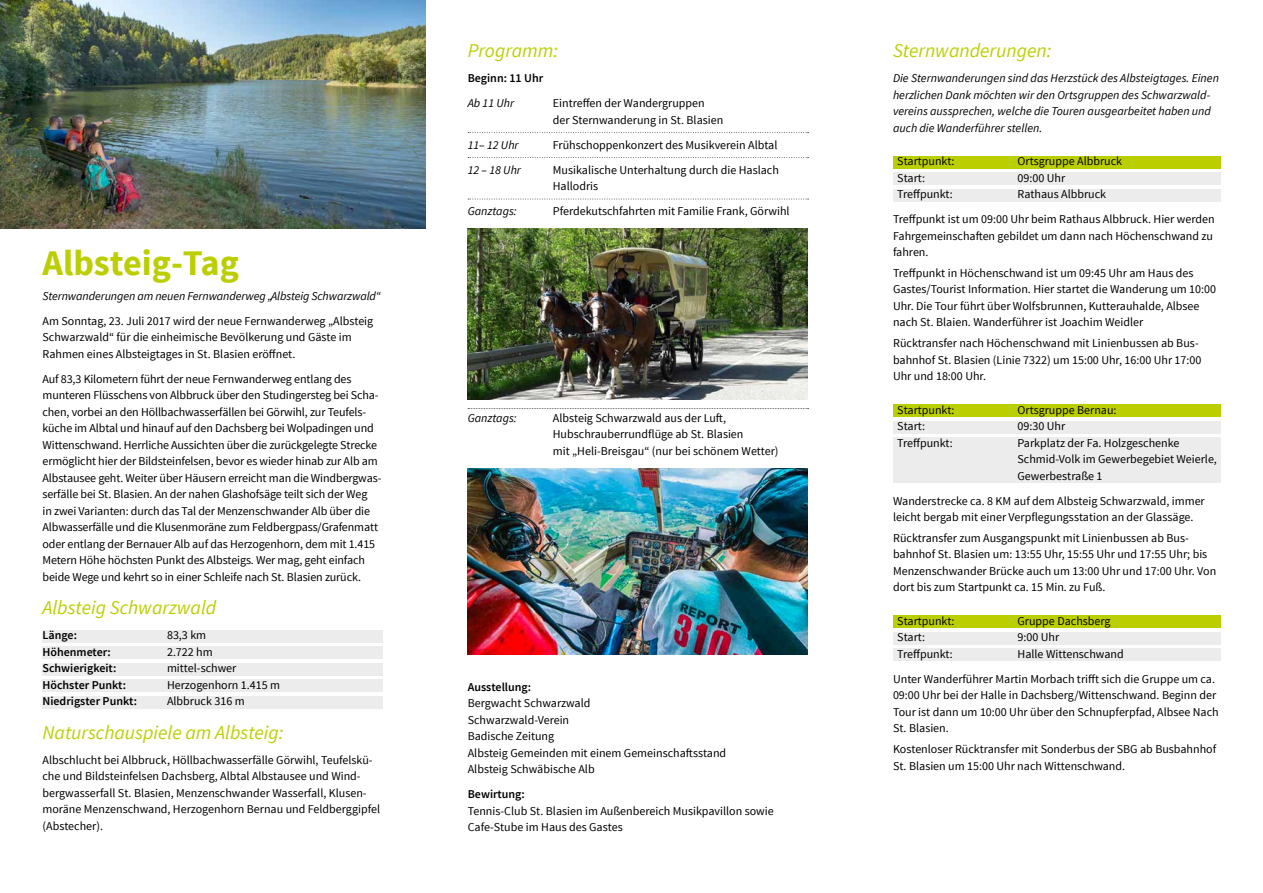
<style>
.page{position:relative;width:1263px;height:893px;background:#fff}
.page>*{position:absolute;margin:0;border:0;box-sizing:border-box;transform-origin:0 0}
.t1{font:700 36px "Source Sans Pro";color:#bbcf00}
.t2{font:italic 19.5px "Source Sans Pro";color:#bbcf00}
.t3{font:12px/16.5px "Source Sans Pro";color:#000}
.t4{font:italic 12px/16.5px "Source Sans Pro";color:#000}
.t5{font:600 12px "Source Sans Pro";color:#000}
</style>
<div class="page">
<div style="left:43px;top:630px;width:340px;height:12px;background:#ececec"></div>
<div style="left:43px;top:647px;width:340px;height:12px;background:#ececec"></div>
<div style="left:43px;top:663px;width:340px;height:12px;background:#ececec"></div>
<div style="left:43px;top:680px;width:340px;height:12px;background:#ececec"></div>
<div style="left:43px;top:696px;width:340px;height:12px;background:#ececec"></div>
<svg style="left:468px;top:132px;width:340px;height:1px"></svg>
<svg style="left:468px;top:157px;width:340px;height:1px"></svg>
<svg style="left:468px;top:199px;width:340px;height:1px"></svg>
<svg style="left:468px;top:408px;width:340px;height:1px"></svg>
<div style="left:893px;top:156px;width:327px;height:12px;background:#bbcf00"></div>
<div style="left:893px;top:173px;width:327px;height:12px;background:#ececec"></div>
<div style="left:893px;top:189px;width:327px;height:12px;background:#ececec"></div>
<div style="left:893px;top:405px;width:327px;height:12px;background:#bbcf00"></div>
<div style="left:893px;top:421px;width:327px;height:12px;background:#ececec"></div>
<div style="left:893px;top:438px;width:327px;height:45px;background:#ececec"></div>
<div style="left:893px;top:616px;width:327px;height:12px;background:#bbcf00"></div>
<div style="left:893px;top:632px;width:327px;height:12px;background:#ececec"></div>
<div style="left:893px;top:649px;width:327px;height:12px;background:#ececec"></div>
<img style="left:468px;top:469px;width:340px;height:186px">
<img style="left:468px;top:229px;width:340px;height:171px">
<img style="left:0;top:0;width:425px;height:229px">
<h1 class="t1" style="left:43px;top:240px;width:198px">Albsteig-Tag</h1>
<p class="t4" style="left:43px;top:287px;width:340px">Sternwanderungen am neuen Fernwanderweg „Albsteig Schwarzwald“</p>
<p class="t3" style="left:43px;top:313px;width:332px">Am Sonntag, 23. Juli 2017 wird der neue Fernwanderweg „Albsteig<br>Schwarzwald“ für die einheimische Bevölkerung und Gäste im<br>Rahmen eines Albsteigtages in St. Blasien eröffnet.</p>
<p class="t3" style="left:43px;top:371px;width:340px">Auf 83,3 Kilometern führt der neue Fernwanderweg entlang des munteren Flüsschens von Albbruck über den Studingersteg bei Scha&shy;chen, vorbei an den Höllbachwasserfällen bei Görwihl, zur Teufels&shy;küche im Albtal und hinauf auf den Dachsberg bei Wolpadingen und Wittenschwand. Herrliche Aussichten über die zurückgelegte Strecke ermöglicht hier der Bildsteinfelsen, bevor es wieder hinab zur Alb am Albstausee geht. Weiter über Häusern erreicht man die Windbergwas&shy;serfälle bei St. Blasien. An der nahen Glashofsäge teilt sich der Weg<br>in zwei Varianten: durch das Tal der Menzenschwander Alb über die Albwasserfälle und die Klusenmoräne zum Feldbergpass/Grafenmatt oder entlang der Bernauer Alb auf das Herzogenhorn, dem mit 1.415<br>Metern Höhe höchsten Punkt des Albsteigs. Wer mag, geht einfach beide Wege und kehrt so in einer Schleife nach St. Blasien zurück.</p>
<h2 class="t2" style="left:43px;top:596px;width:175px">Albsteig Schwarzwald</h2>
<p class="t5" style="left:43px;top:628px;width:36px">Länge:</p>
<p class="t3" style="left:167px;top:627px;width:41px">83,3 km</p>
<p class="t5" style="left:43px;top:644px;width:70px">Höhenmeter:</p>
<p class="t3" style="left:167px;top:644px;width:47px">2.722 hm</p>
<p class="t5" style="left:43px;top:661px;width:75px">Schwierigkeit:</p>
<p class="t3" style="left:167px;top:660px;width:71px">mittel-schwer</p>
<p class="t5" style="left:43px;top:677px;width:85px">Höchster Punkt:</p>
<p class="t3" style="left:167px;top:677px;width:115px">Herzogenhorn 1.415 m</p>
<p class="t5" style="left:43px;top:694px;width:96px">Niedrigster Punkt:</p>
<p class="t3" style="left:167px;top:693px;width:79px">Albbruck 316 m</p>
<h2 class="t2" style="left:43px;top:720px;width:243px">Naturschauspiele am Albsteig:</h2>
<p class="t3" style="left:43px;top:752px;width:339px">Albschlucht bei Albbruck, Höllbachwasserfälle Görwihl, Teufelskü&shy;che und Bildsteinfelsen Dachsberg, Albtal Albstausee und Wind&shy;bergwasserfall St. Blasien, Menzenschwander Wasserfall, Klusen&shy;moräne Menzenschwand, Herzogenhorn Bernau und Feldberggipfel (Abstecher).</p>
<h2 class="t2" style="left:468px;top:39px;width:92px">Programm:</h2>
<p class="t5" style="left:468px;top:71px;width:77px">Beginn: 11 Uhr</p>
<p class="t4" style="left:468px;top:95px;width:48px">Ab 11 Uhr</p>
<p class="t3" style="left:553px;top:95px;width:172px">Eintreffen der Wandergruppen der Sternwanderung in St. Blasien</p>
<p class="t4" style="left:468px;top:136px;width:52px">11– 12 Uhr</p>
<p class="t3" style="left:553px;top:137px;width:226px">Frühschoppenkonzert des Musikverein Albtal</p>
<p class="t4" style="left:468px;top:161px;width:55px">12 – 18 Uhr</p>
<p class="t3" style="left:553px;top:162px;width:228px">Musikalische Unterhaltung durch die Haslach<br>Hallodris</p>
<p class="t4" style="left:468px;top:203px;width:51px">Ganztags:</p>
<p class="t3" style="left:553px;top:203px;width:238px">Pferdekutschfahrten mit Familie Frank, Görwihl</p>
<p class="t4" style="left:468px;top:409px;width:51px">Ganztags:</p>
<p class="t3" style="left:553px;top:410px;width:227px">Albsteig Schwarzwald aus der Luft,<br>Hubschrauberrundflüge ab St. Blasien<br>mit „Heli-Breisgau“ (nur bei schönem Wetter)</p>
<p class="t5" style="left:468px;top:679px;width:65px">Ausstellung:</p>
<p class="t3" style="left:468px;top:695px;width:260px">Bergwacht Schwarzwald<br>Schwarzwald-Verein<br>Badische Zeitung<br>Albsteig Gemeinden mit einem Gemeinschaftsstand<br>Albsteig Schwäbische Alb</p>
<p class="t5" style="left:468px;top:786px;width:59px">Bewirtung:</p>
<p class="t3" style="left:468px;top:802px;width:307px">Tennis-Club St. Blasien im Außenbereich Musikpavillon sowie<br>Cafe-Stube im Haus des Gastes</p>
<h2 class="t2" style="left:893px;top:39px;width:160px">Sternwanderungen:</h2>
<p class="t4" style="left:893px;top:70px;width:327px">Die Sternwanderungen sind das Herzstück des Albsteigtages. Einen herzlichen Dank möchten wir den Ortsgruppen des Schwarzwald&shy;vereins aussprechen, welche die Touren ausgearbeitet haben und auch die Wanderführer stellen.</p>
<p class="t3" style="left:897px;top:153px;width:59px">Startpunkt:</p>
<p class="t3" style="left:1017px;top:153px;width:106px">Ortsgruppe Albbruck</p>
<p class="t3" style="left:897px;top:170px;width:29px">Start:</p>
<p class="t3" style="left:1017px;top:170px;width:49px">09:00 Uhr</p>
<p class="t3" style="left:897px;top:186px;width:57px">Treffpunkt:</p>
<p class="t3" style="left:893px;top:182px;width:323px;line-height:25px;text-indent:124px">Rathaus Albbruck<br>Treffpunkt ist um 09:00 Uhr beim Rathaus Albbruck. Hier werden</p>
<p class="t3" style="left:893px;top:228px;width:322px">Fahrgemeinschaften gebildet um dann nach Höchenschwand zu fahren.</p>
<p class="t3" style="left:893px;top:265px;width:325px">Treffpunkt in Höchenschwand ist um 09:45 Uhr am Haus des Gastes/Tourist Information. Hier startet die Wanderung um 10:00<br>Uhr. Die Tour führt über Wolfsbrunnen, Kutterauhalde, Albsee nach St. Blaien. Wanderführer ist Joachim Weidler</p>
<p class="t3" style="left:893px;top:335px;width:310px">Rücktransfer nach Höchenschwand mit Linienbussen ab Bus&shy;bahnhof St. Blasien (Linie 7322) um 15:00 Uhr, 16:00 Uhr 17:00<br>Uhr und 18:00 Uhr.</p>
<p class="t3" style="left:897px;top:402px;width:59px">Startpunkt:</p>
<p class="t3" style="left:1017px;top:402px;width:101px">Ortsgruppe Bernau:</p>
<p class="t3" style="left:897px;top:418px;width:29px">Start:</p>
<p class="t3" style="left:1017px;top:418px;width:49px">09:30 Uhr</p>
<p class="t3" style="left:897px;top:435px;width:57px">Treffpunkt:</p>
<p class="t3" style="left:1017px;top:435px;width:201px">Parkplatz der Fa. Holzgeschenke<br>Schmid-Volk im Gewerbegebiet Weierle,<br>Gewerbestraße 1</p>
<p class="t3" style="left:893px;top:493px;width:313px">Wanderstrecke ca. 8 KM auf dem Albsteig Schwarzwald, immer leicht bergab mit einer Verpflegungsstation an der Glassäge.</p>
<p class="t3" style="left:893px;top:530px;width:325px">Rücktransfer zum Ausgangspunkt mit Linienbussen ab Bus&shy;bahnhof St. Blasien um: 13:55 Uhr, 15:55 Uhr und 17:55 Uhr; bis Menzenschwander Brücke auch um 13:00 Uhr und 17:00 Uhr. Von dort bis zum Startpunkt ca. 15 Min. zu Fuß.</p>
<p class="t3" style="left:897px;top:613px;width:59px">Startpunkt:</p>
<p class="t3" style="left:1017px;top:613px;width:95px">Gruppe Dachsberg</p>
<p class="t3" style="left:897px;top:629px;width:29px">Start:</p>
<p class="t3" style="left:1017px;top:629px;width:43px">9:00 Uhr</p>
<p class="t3" style="left:897px;top:646px;width:57px">Treffpunkt:</p>
<p class="t3" style="left:893px;top:642px;width:324px;line-height:25px;text-indent:124px">Halle Wittenschwand<br>Unter Wanderführer Martin Morbach trifft sich die Gruppe um ca.</p>
<p class="t3" style="left:893px;top:687px;width:327px">09:00 Uhr bei der Halle in Dachsberg/Wittenschwand. Beginn der<br>Tour ist dann um 10:00 Uhr über den Schnupferpfad, Albsee Nach<br>St. Blasien.</p>
<p class="t3" style="left:893px;top:741px;width:325px">Kostenloser Rücktransfer mit Sonderbus der SBG ab Busbahnhof<br>St. Blasien um 15:00 Uhr nach Wittenschwand.</p>
</div>
